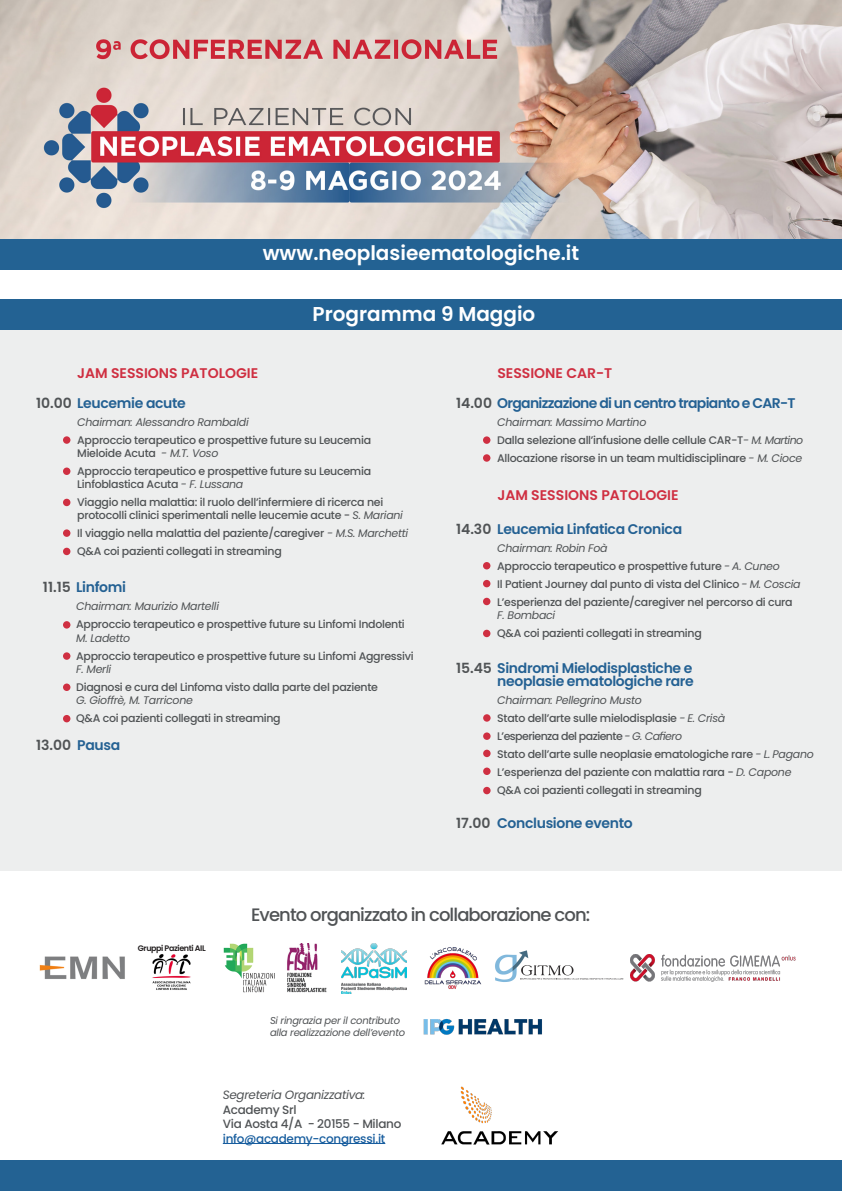
<style>
.page{position:relative;width:842px;height:1191px;background:#fff}
.page>*{position:absolute;margin:0;border:0;box-sizing:border-box;transform-origin:0 0}
.t1{font:600 20px "Poppins";color:#fff}
.t2{font:500 18px "Poppins";letter-spacing:-.05em;color:#505355}
.t3{font:600 14px "Poppins";letter-spacing:-.025em;color:#246193}
.t4{font:600 14px "Poppins";color:#cf2f41}
.t5{font:600 14px "Poppins";letter-spacing:-.05em;color:#246193}
.t6{font:600 14px "Poppins";letter-spacing:-.015em;color:#505355}
.t7{font:500 12px "Poppins";letter-spacing:-.025em;color:#505355}
.t8{font:500 12px "Poppins";letter-spacing:-.025em;color:#175d9e}
.t9{font:italic 12px "Poppins";letter-spacing:-.025em;color:#505355}
.t10{font:500 11px "Poppins";letter-spacing:-.025em;color:#505355}
.t11{font:italic 11px "Poppins";letter-spacing:-.025em;color:#505355}
.t12{font:500 11px "Poppins";letter-spacing:-.05em;color:#505355}
.t13{font:italic 10px "Poppins";letter-spacing:-.025em;color:#505355}
.t14{font:600 8px "Poppins";letter-spacing:-.05em;color:#231f20}
.s1{color:#505355}
.s2{font-weight:400;font-style:italic}
.s3{color:#246193}
</style>
<div class="page">
<div style="left:0;top:1160px;width:842px;height:31px;background:#236293"></div>
<div style="left:0;top:330px;width:842px;height:540px;background:#edeeee"></div>
<div style="left:63px;top:621px;width:7px;height:7px;background:#cf2f41;border-radius:50%"></div>
<div style="left:63px;top:652px;width:7px;height:8px;background:#cf2f41;border-radius:50%"></div>
<div style="left:63px;top:683px;width:7px;height:8px;background:#cf2f41;border-radius:50%"></div>
<div style="left:63px;top:715px;width:7px;height:7px;background:#cf2f41;border-radius:50%"></div>
<div style="left:63px;top:436px;width:7px;height:8px;background:#cf2f41;border-radius:50%"></div>
<div style="left:63px;top:467px;width:7px;height:8px;background:#cf2f41;border-radius:50%"></div>
<div style="left:63px;top:499px;width:7px;height:7px;background:#cf2f41;border-radius:50%"></div>
<div style="left:63px;top:529px;width:7px;height:8px;background:#cf2f41;border-radius:50%"></div>
<div style="left:63px;top:548px;width:7px;height:7px;background:#cf2f41;border-radius:50%"></div>
<img style="left:0;top:0;width:842px;height:239px">
<div style="left:0;top:239px;width:842px;height:30px;background:#236293"></div>
<div style="left:483px;top:436px;width:7px;height:8px;background:#cf2f41;border-radius:50%"></div>
<div style="left:483px;top:562px;width:7px;height:7px;background:#cf2f41;border-radius:50%"></div>
<div style="left:483px;top:454px;width:7px;height:8px;background:#cf2f41;border-radius:50%"></div>
<div style="left:483px;top:580px;width:7px;height:7px;background:#cf2f41;border-radius:50%"></div>
<div style="left:483px;top:714px;width:8px;height:7px;background:#cf2f41;border-radius:50%"></div>
<div style="left:483px;top:598px;width:7px;height:7px;background:#cf2f41;border-radius:50%"></div>
<div style="left:483px;top:630px;width:7px;height:7px;background:#cf2f41;border-radius:50%"></div>
<div style="left:0;top:299px;width:842px;height:31px;background:#236293"></div>
<div style="left:483px;top:787px;width:8px;height:7px;background:#cf2f41;border-radius:50%"></div>
<div style="left:483px;top:767px;width:8px;height:8px;background:#cf2f41;border-radius:50%"></div>
<div style="left:483px;top:749px;width:8px;height:8px;background:#cf2f41;border-radius:50%"></div>
<div style="left:483px;top:732px;width:8px;height:8px;background:#cf2f41;border-radius:50%"></div>
<img style="left:441px;top:1086px;width:118px;height:59px">
<hr style="left:223px;top:1143px;width:162px;height:1px;background:#175d9e">
<img style="left:40px;top:956px;width:85px;height:23px">
<img style="left:152px;top:954px;width:39px;height:36px">
<img style="left:224px;top:943px;width:49px;height:49px">
<img style="left:287px;top:943px;width:40px;height:50px">
<img style="left:341px;top:943px;width:65px;height:50px">
<img style="left:424px;top:947px;width:57px;height:42px">
<img style="left:495px;top:950px;width:129px;height:32px">
<img style="left:630px;top:954px;width:166px;height:27px">
<img style="left:424px;top:1018px;width:118px;height:17px">
<p class="t1" style="left:263px;top:241px;width:318px">www.neoplasieematologiche.it</p>
<p class="t4" style="left:77px;top:365px;width:183px">JAM SESSIONS PATOLOGIE</p>
<p class="t1" style="left:313px;top:303px;width:224px">Programma 9 Maggio</p>
<p class="t4" style="left:497px;top:365px;width:116px">SESSIONE CAR-T</p>
<p class="t3" style="left:36px;top:395px;width:151px"><span class="s1">10.00</span> Leucemie acute</p>
<p class="t11" style="left:77px;top:415px;width:173px">Chairman: Alessandro Rambaldi</p>
<p class="t10" style="left:77px;top:433px;width:295px">Approccio terapeutico e prospettive future su Leucemia</p>
<p class="t10" style="left:77px;top:447px;width:143px">Mieloide Acuta <span class="s2">- M.T. Voso</span></p>
<p class="t10" style="left:77px;top:465px;width:295px">Approccio terapeutico e prospettive future su Leucemia</p>
<p class="t10" style="left:77px;top:478px;width:168px">Linfoblastica Acuta <span class="s2">- F. Lussana</span></p>
<p class="t10" style="left:77px;top:496px;width:307px">Viaggio nella malattia: il ruolo dell’infermiere di ricerca nei</p>
<p class="t10" style="left:77px;top:509px;width:327px">protocolli clinici sperimentali nelle leucemie acute - <span class="s2">S. Mariani</span></p>
<p class="t10" style="left:77px;top:527px;width:333px">Il viaggio nella malattia del paziente/caregiver <span class="s2">- M.S. Marchetti</span></p>
<p class="t10" style="left:77px;top:545px;width:206px">Q&amp;A coi pazienti collegati in streaming</p>
<p class="t3" style="left:43px;top:579px;width:85px"><span class="s1">11.15</span> Linfomi</p>
<p class="t11" style="left:76px;top:600px;width:144px">Chairman: Maurizio Martelli</p>
<p class="t10" style="left:76px;top:618px;width:330px">Approccio terapeutico e prospettive future su Linfomi Indolenti</p>
<p class="t11" style="left:76px;top:631px;width:56px">M. Ladetto</p>
<p class="t10" style="left:76px;top:649px;width:339px">Approccio terapeutico e prospettive future su Linfomi Aggressivi</p>
<p class="t11" style="left:76px;top:662px;width:37px">F. Merli</p>
<p class="t10" style="left:76px;top:680px;width:303px">Diagnosi e cura del Linfoma visto dalla parte del paziente</p>
<p class="t11" style="left:76px;top:694px;width:118px">G. Gioffrè, M. Tarricone</p>
<p class="t10" style="left:76px;top:712px;width:206px">Q&amp;A coi pazienti collegati in streaming</p>
<p class="t6" style="left:36px;top:737px;width:86px">13.00 <span class="s3">Pausa</span></p>
<p class="t5" style="left:456px;top:395px;width:341px"><span class="s1">14.00</span> Organizzazione di un centro trapianto e CAR-T</p>
<p class="t11" style="left:497px;top:416px;width:151px">Chairman: Massimo Martino</p>
<p class="t10" style="left:497px;top:434px;width:307px">Dalla selezione all’infusione delle cellule CAR-T<span class="s2">- M. Martino</span></p>
<p class="t10" style="left:497px;top:452px;width:306px">Allocazione risorse in un team multidisciplinare <span class="s2">- M. Cioce</span></p>
<p class="t4" style="left:497px;top:486px;width:183px">JAM SESSIONS PATOLOGIE</p>
<p class="t3" style="left:456px;top:520px;width:228px"><span class="s1">14.30</span> Leucemia Linfatica Cronica</p>
<p class="t11" style="left:497px;top:541px;width:112px">Chairman: Robin Foà</p>
<p class="t10" style="left:497px;top:559px;width:284px">Approccio terapeutico e prospettive future <span class="s2">- A. Cuneo</span></p>
<p class="t10" style="left:497px;top:577px;width:305px">Il Patient Journey dal punto di vista del Clinico <span class="s2">- M. Coscia</span></p>
<p class="t10" style="left:497px;top:595px;width:297px">L’esperienza del paziente/caregiver nel percorso di cura</p>
<p class="t11" style="left:497px;top:608px;width:60px">F. Bombaci</p>
<p class="t10" style="left:497px;top:626px;width:206px">Q&amp;A coi pazienti collegati in streaming</p>
<p class="t3" style="left:456px;top:659px;width:238px"><span class="s1">15.45</span> Sindromi Mielodisplastiche e</p>
<p class="t3" style="left:497px;top:673px;width:198px">neoplasie ematologiche rare</p>
<p class="t11" style="left:497px;top:693px;width:146px">Chairman: Pellegrino Musto</p>
<p class="t10" style="left:497px;top:711px;width:230px">Stato dell’arte sulle mielodisplasie <span class="s2">- E. Crisà</span></p>
<p class="t12" style="left:497px;top:729px;width:186px">L’esperienza del paziente <span class="s2">- G. Cafiero</span></p>
<p class="t10" style="left:497px;top:747px;width:318px">Stato dell’arte sulle neoplasie ematologiche rare <span class="s2">- L. Pagano</span></p>
<p class="t10" style="left:497px;top:765px;width:296px">L’esperienza del paziente con malattia rara - <span class="s2">D. Capone</span></p>
<p class="t10" style="left:497px;top:783px;width:206px">Q&amp;A coi pazienti collegati in streaming</p>
<p class="t6" style="left:456px;top:815px;width:36px">17.00</p>
<p class="t3" style="left:497px;top:814px;width:137px">Conclusione evento</p>
<p class="t14" style="left:138px;top:943px;width:69px">Gruppi Pazienti AIL</p>
<p class="t2" style="left:251px;top:904px;width:341px">Evento organizzato in collaborazione con:</p>
<p class="t13" style="left:270px;top:1014px;width:132px">Si ringrazia per il contributo</p>
<p class="t13" style="left:270px;top:1026px;width:137px">alla realizzazione dell’evento</p>
<p class="t9" style="left:223px;top:1088px;width:144px">Segreteria Organizzativa:</p>
<p class="t7" style="left:223px;top:1102px;width:75px">Academy Srl</p>
<p class="t7" style="left:223px;top:1117px;width:180px">Via Aosta 4/A - 20155 - Milano</p>
<p class="t8" style="left:223px;top:1131px;width:164px">info@academy-congressi.it</p>
</div>
